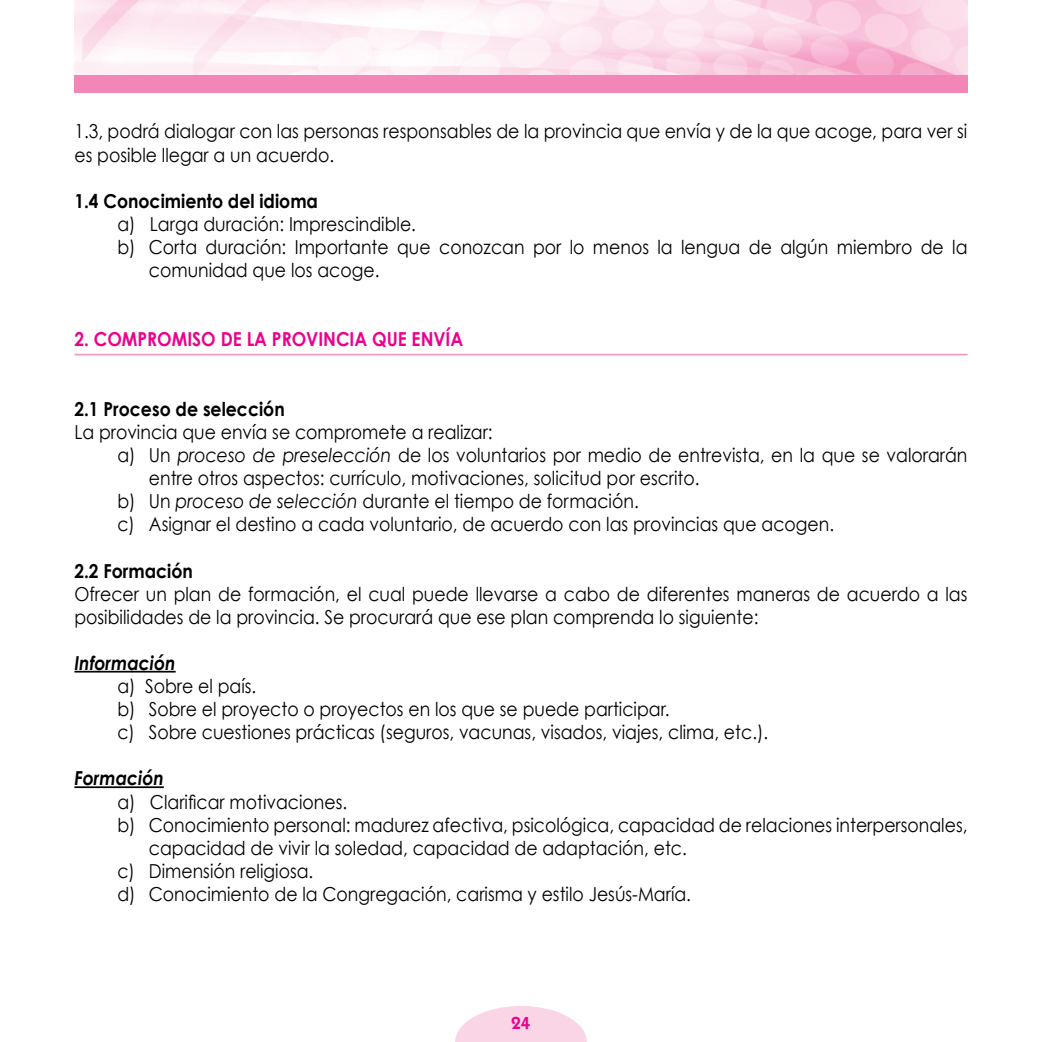
<style>
.page{position:relative;width:1042px;height:1042px;background:#fff}
.page>*{position:absolute;margin:0;border:0;box-sizing:border-box;transform-origin:0 0}
.t1{font:19.25px/23.1px "Century Gothic";color:#000;scale:.9 1}
.t2{font:700 19.25px "Century Gothic";color:#000;scale:.9 1}
.t3{font:700 19.25px "Century Gothic";color:#ec008c;scale:.9 1}
.t4{font:italic 700 19.25px "Century Gothic";color:#000;scale:.9 1}
.t5{font:600 17.5px "Itc Kabel";color:#ec008c}
.s1{font-style:italic}
.s2{font-weight:700}
.s3{font-weight:700;font-style:italic}
</style>
<div class="page">
<svg style="left:455px;top:1006px;width:132px;height:36px"></svg>
<hr style="left:74px;top:671px;width:102px;height:1px;background:#000">
<hr style="left:74px;top:786px;width:90px;height:2px;background:#000">
<img style="left:74px;top:0;width:893px;height:75px">
<div style="left:74px;top:75px;width:893px;height:17px;background:#f287b7"></div>
<hr style="left:74px;top:354px;width:893px;height:1px;background:#f49ac1">
<p class="t1" style="left:74px;top:120px;width:993px">1.3, podrá dialogar con las personas responsables de la provincia que envía y de la que acoge, para ver si es posible llegar a un acuerdo.</p>
<p class="t2" style="left:74px;top:189px;width:272px">1.4 Conocimiento del idioma</p>
<p class="t1" style="left:117px;top:212px;width:333px">a) Larga duración: Imprescindible.</p>
<p class="t1" style="left:117px;top:235px;width:946px">b) Corta duración: Importante que conozcan por lo menos la lengua de algún miembro de la</p>
<p class="t1" style="left:149px;top:258px;width:258px">comunidad que los acoge.</p>
<p class="t3" style="left:74px;top:327px;width:433px">2. COMPROMISO DE LA PROVINCIA QUE ENVÍA</p>
<p class="t2" style="left:74px;top:397px;width:235px">2.1 Proceso de selección</p>
<p class="t1" style="left:74px;top:420px;width:466px">La provincia que envía se compromete a realizar:</p>
<p class="t1" style="left:117px;top:443px;width:946px">a) Un <span class="s1">proceso de preselección</span> de los voluntarios por medio de entrevista, en la que se valorarán</p>
<p class="t1" style="left:149px;top:466px;width:613px">entre otros aspectos: currículo, motivaciones, solicitud por escrito.</p>
<p class="t1" style="left:117px;top:489px;width:581px">b) Un <span class="s1">proceso de selección</span> durante el tiempo de formación.</p>
<p class="t1" style="left:117px;top:512px;width:798px">c) Asignar el destino a cada voluntario, de acuerdo con las provincias que acogen.</p>
<p class="t1" style="left:74px;top:559px;width:994px"><span class="s2">2.2 Formación<br></span>Ofrecer un plan de formación, el cual puede llevarse a cabo de diferentes maneras de acuerdo a las posibilidades de la provincia. Se procurará que ese plan comprenda lo siguiente:</p>
<p class="t1" style="left:117px;top:651px;width:725px;text-indent:-43px"><span class="s3">Información<br></span>a) Sobre el país.<br>b) Sobre el proyecto o proyectos en los que se puede participar.<br>c) Sobre cuestiones prácticas (seguros, vacunas, visados, viajes, clima, etc.).</p>
<p class="t4" style="left:74px;top:766px;width:101px">Formación</p>
<p class="t1" style="left:117px;top:790px;width:257px">a) Clarificar motivaciones.</p>
<p class="t1" style="left:117px;top:813px;width:946px">b) Conocimiento personal: madurez afectiva, psicológica, capacidad de relaciones interpersonales,</p>
<p class="t1" style="left:149px;top:836px;width:599px">capacidad de vivir la soledad, capacidad de adaptación, etc.</p>
<p class="t1" style="left:117px;top:859px;width:219px">c) Dimensión religiosa.</p>
<p class="t1" style="left:117px;top:882px;width:639px">d) Conocimiento de la Congregación, carisma y estilo Jesús-María.</p>
<p class="t5" style="left:511px;top:1013px;width:21px">24</p>
</div>
